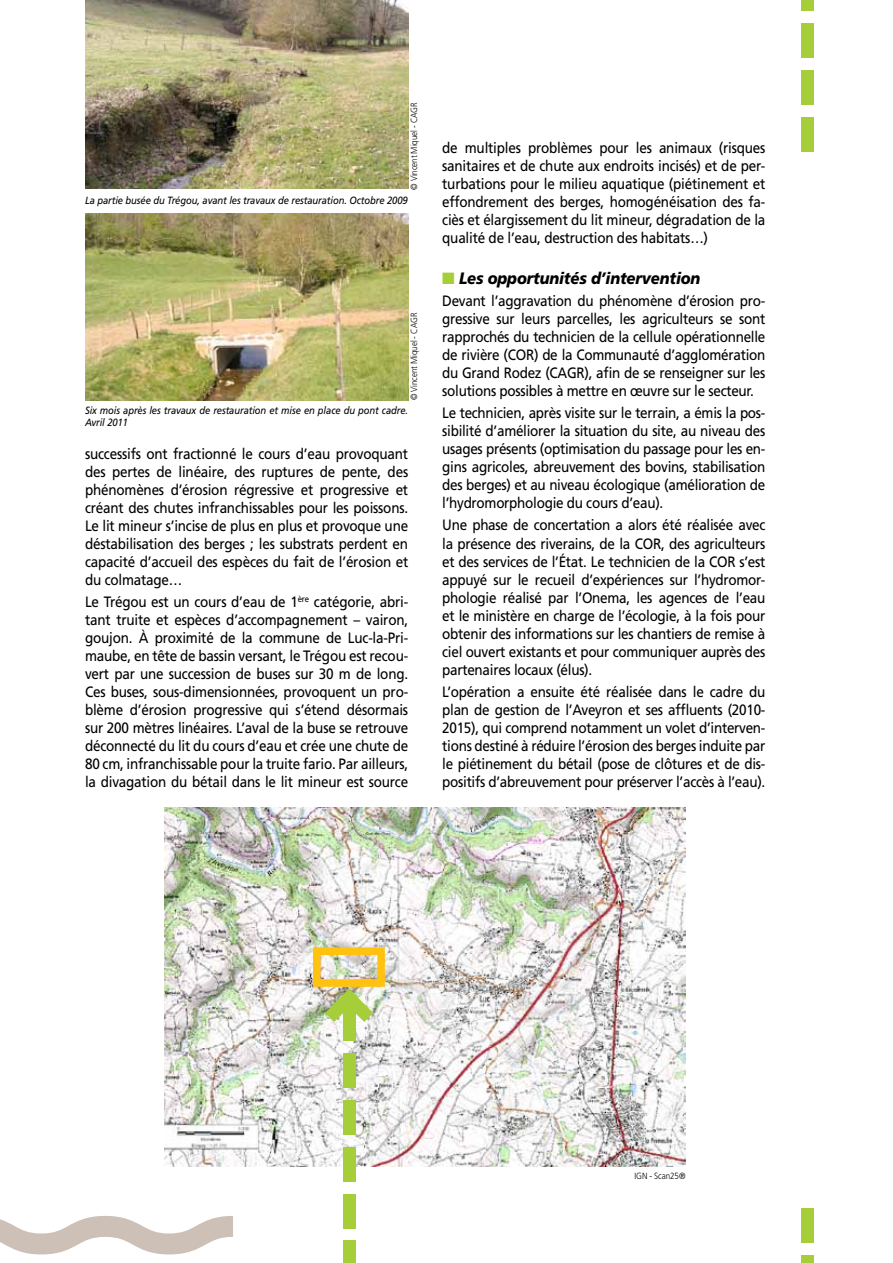
<style>
.page{position:relative;width:893px;height:1263px;background:#fff}
.page>*{position:absolute;margin:0;border:0;box-sizing:border-box;transform-origin:0 0}
.t1{font:italic 900 16.5px "Frutiger";letter-spacing:-.01em;color:#000;scale:.9 1}
.t2{font:15px/18px "Frutiger";letter-spacing:-.02em;color:#000;text-align:justify;scale:.9 1}
.t3{font:italic 10.5px/12px "Frutiger";letter-spacing:-.01em;color:#000;scale:.9 1}
.t4{font:300 9px "Frutiger";letter-spacing:-.01em;color:#000;scale:.9 1}
.s1{color:#a6ce39}
</style>
<div class="page">
<svg style="left:0;top:1216px;width:233px;height:38px"></svg>
<div style="left:801px;top:118px;width:13px;height:34px;background:#a6ce39"></div>
<div style="left:801px;top:71px;width:13px;height:34px;background:#a6ce39"></div>
<div style="left:801px;top:24px;width:13px;height:34px;background:#a6ce39"></div>
<div style="left:801px;top:0;width:13px;height:11px;background:#a6ce39"></div>
<div style="left:801px;top:1208px;width:13px;height:34px;background:#a6ce39"></div>
<div style="left:801px;top:1255px;width:13px;height:8px;background:#a6ce39"></div>
<img style="left:165px;top:808px;width:520px;height:358px">
<img style="left:85px;top:0;width:323px;height:189px">
<img style="left:85px;top:214px;width:323px;height:186px">
<div style="left:313px;top:947px;width:72px;height:40px;border:8px solid #ffc20e"></div>
<div style="left:343px;top:1006px;width:13px;height:34px;background:#a6ce39"></div>
<svg style="left:325px;top:989px;width:48px;height:33px"></svg>
<div style="left:343px;top:1053px;width:13px;height:34px;background:#a6ce39"></div>
<div style="left:343px;top:1241px;width:13px;height:22px;background:#a6ce39"></div>
<div style="left:343px;top:1194px;width:13px;height:34px;background:#a6ce39"></div>
<div style="left:343px;top:1147px;width:13px;height:34px;background:#a6ce39"></div>
<div style="left:343px;top:1100px;width:13px;height:34px;background:#a6ce39"></div>
<p class="t4" style="left:409px;top:190px;width:99px;rotate:-90deg">© Vincent Miquel - CAGR</p>
<p class="t3" style="left:85px;top:195px;width:360px">La partie busée du Trégou, avant les travaux de restauration. Octobre 2009</p>
<p class="t4" style="left:409px;top:400px;width:99px;rotate:-90deg">© Vincent Miquel - CAGR</p>
<p class="t3" style="left:85px;top:405px;width:361px">Six mois après les travaux de restauration et mise en place du pont cadre.<br>Avril 2011</p>
<p class="t2" style="left:85px;top:445px;width:361px">successifs ont fractionné le cours d’eau provoquant des pertes de linéaire, des ruptures de pente, des phénomènes d’érosion régressive et progressive et créant des chutes infranchissables pour les poissons.<br>Le lit mineur s’incise de plus en plus et provoque une déstabilisation des berges ; les substrats perdent en capacité d’accueil des espèces du fait de l’érosion et du colmatage…</p>
<p class="t2" style="left:85px;top:593px;width:361px">Le Trégou est un cours d’eau de 1<sup>ère</sup> catégorie, abri&shy;tant truite et espèces d’accompagnement – vairon, goujon. À proximité de la commune de Luc-la-Pri&shy;maube, en tête de bassin versant, le Trégou est recou&shy;vert par une succession de buses sur 30 m de long.<br>Ces buses, sous-dimensionnées, provoquent un pro&shy;blème d’érosion progressive qui s’étend désormais sur 200 mètres linéaires. L’aval de la buse se retrouve déconnecté du lit du cours d’eau et crée une chute de 80 cm, infranchissable pour la truite fario. Par ailleurs, la divagation du bétail dans le lit mineur est source</p>
<p class="t2" style="left:442px;top:138px;width:361px">de multiples problèmes pour les animaux (risques sanitaires et de chute aux endroits incisés) et de per&shy;turbations pour le milieu aquatique (piétinement et effondrement des berges, homogénéisation des fa&shy;ciès et élargissement du lit mineur, dégradation de la qualité de l’eau, destruction des habitats…)</p>
<p class="t1" style="left:442px;top:268px;width:288px"><span class="s1">■</span> Les opportunités d’intervention</p>
<p class="t2" style="left:442px;top:292px;width:361px">Devant l’aggravation du phénomène d’érosion pro&shy;gressive sur leurs parcelles, les agriculteurs se sont rapprochés du technicien de la cellule opérationnelle de rivière (COR) de la Communauté d’agglomération du Grand Rodez (CAGR), afin de se renseigner sur les solutions possibles à mettre en œuvre sur le secteur.</p>
<p class="t2" style="left:442px;top:404px;width:361px">Le technicien, après visite sur le terrain, a émis la pos&shy;sibilité d’améliorer la situation du site, au niveau des usages présents (optimisation du passage pour les en&shy;gins agricoles, abreuvement des bovins, stabilisation des berges) et au niveau écologique (amélioration de l’hydromorphologie du cours d’eau).</p>
<p class="t2" style="left:442px;top:516px;width:361px">Une phase de concertation a alors été réalisée avec la présence des riverains, de la COR, des agriculteurs et des services de l’État. Le technicien de la COR s’est appuyé sur le recueil d’expériences sur l’hydromor&shy;phologie réalisé par l’Onema, les agences de l’eau et le ministère en charge de l’écologie, à la fois pour obtenir des informations sur les chantiers de remise à ciel ouvert existants et pour communiquer auprès des partenaires locaux (élus).</p>
<p class="t2" style="left:442px;top:683px;width:361px">L’opération a ensuite été réalisée dans le cadre du plan de gestion de l’Aveyron et ses affluents (2010- 2015), qui comprend notamment un volet d’interven&shy;tions destiné à réduire l’érosion des berges induite par le piétinement du bétail (pose de clôtures et de dis&shy;positifs d’abreuvement pour préserver l’accès à l’eau).</p>
<p class="t4" style="left:634px;top:1171px;width:58px">IGN - Scan25®</p>
</div>
